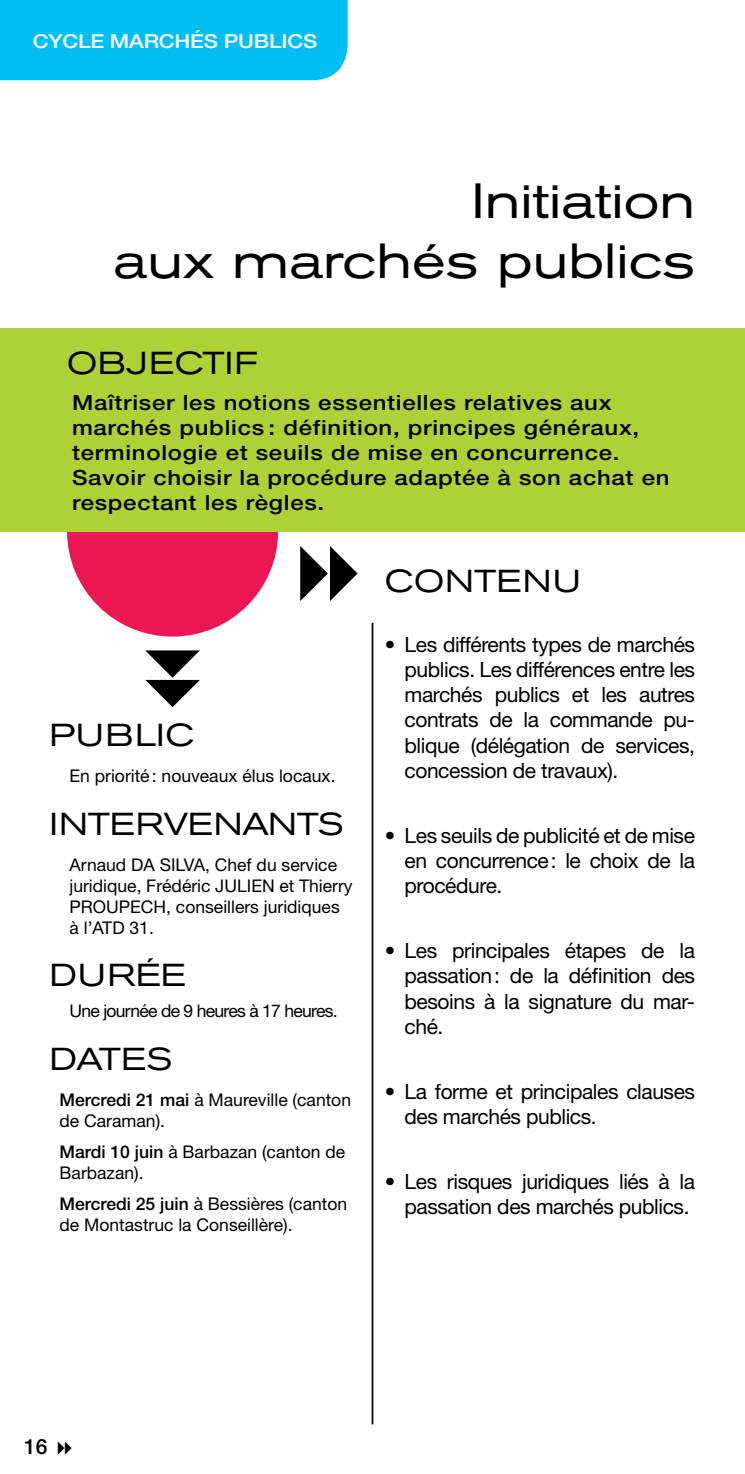
<style>
.page{position:relative;width:745px;height:1474px;background:#fff}
.page>*{position:absolute;margin:0;border:0;box-sizing:border-box;transform-origin:0 0}
.t1{font:49px/59.5px "Akzidenz Grot Ext BQ";color:#000;text-align:right}
.t2{font:31.5px "Akzidenz Grot Ext BQ";letter-spacing:.02em;color:#000}
.t3{font:31.5px "Akzidenz Grot Ext BQ";letter-spacing:-.01em;color:#000}
.t4{font:21px/25.2px "Helvetica Neue LT";letter-spacing:-.02em;color:#000;text-align:justify}
.t5{font:500 21px/25.2px "Helvetica Neue LT";letter-spacing:.03em;color:#000;scale:1.14 1}
.t6{font:500 21px "Helvetica Neue LT";letter-spacing:.03em;color:#000}
.t7{font:500 19.25px "Helvetica Neue LT";letter-spacing:-.01em;color:#fff;scale:1.14 1}
.t8{font:17.5px/21px "Helvetica Neue LT";color:#000}
.t9{font:17.5px "Helvetica Neue LT";letter-spacing:-.04em;color:#000}
.s1{font-weight:500}
</style>
<div class="page">
<div style="left:0;top:0;width:347px;height:80px;background:#00c0f3"></div>
<div style="left:67px;top:425px;width:211px;height:211px;background:#ed1654;border-radius:50%"></div>
<div style="left:0;top:329px;width:744px;height:203px;background:#add136"></div>
<hr style="left:744px;top:329px;width:1px;height:203px;background:#add136">
<svg style="left:145px;top:650px;width:55px;height:57px"></svg>
<svg style="left:300px;top:546px;width:57px;height:55px"></svg>
<hr style="left:371px;top:623px;width:2px;height:801px;background:#000">
<p class="t7" style="left:33px;top:30px;width:251px">CYCLE MARCHÉS PUBLICS</p>
<h1 class="t1" style="left:113px;top:172px;width:582px">Initiation<br>aux marchés publics</h1>
<h2 class="t2" style="left:67px;top:345px;width:192px">OBJECTIF</h2>
<p class="t5" style="left:72px;top:389px;width:525px">Maîtriser les notions essentielles relatives aux marchés publics : définition, principes généraux, terminologie et seuils de mise en concurrence.<br>Savoir choisir la procédure adaptée à son achat en respectant les règles.</p>
<h2 class="t2" style="left:50px;top:717px;width:146px">PUBLIC</h2>
<p class="t8" style="left:69px;top:765px;width:267px">En priorité: nouveaux élus locaux.</p>
<h2 class="t3" style="left:50px;top:805px;width:295px">INTERVENANTS</h2>
<p class="t8" style="left:69px;top:853px;width:284px">Arnaud DA SILVA, Chef du service juridique, Frédéric JULIEN et Thierry<br>PROUPECH, conseillers juridiques à l’ATD 31.</p>
<h2 class="t2" style="left:50px;top:957px;width:137px">DURÉE</h2>
<p class="t9" style="left:69px;top:1000px;width:269px">Une journée de 9 heures à 17 heures.</p>
<h2 class="t2" style="left:50px;top:1040px;width:124px">DATES</h2>
<p class="t8" style="left:60px;top:1088px;width:293px"><span class="s1">Mercredi 21 mai</span> à Maureville (canton de Caraman).</p>
<p class="t8" style="left:60px;top:1140px;width:287px"><span class="s1">Mardi 10 juin</span> à Barbazan (canton de<br>Barbazan).</p>
<p class="t8" style="left:60px;top:1192px;width:289px"><span class="s1">Mercredi 25 juin</span> à Bessières (canton de Montastruc la Conseillère).</p>
<h2 class="t2" style="left:384px;top:562px;width:198px">CONTENU</h2>
<p class="t4" style="left:404px;top:631px;width:292px;text-indent:-20px">• Les différents types de marchés publics. Les différences entre les marchés publics et les autres contrats de la commande pu&shy;blique (délégation de services, concession de travaux).</p>
<p class="t4" style="left:404px;top:822px;width:292px;text-indent:-20px">• Les seuils de publicité et de mise en concurrence: le choix de la procédure.</p>
<p class="t4" style="left:404px;top:937px;width:292px;text-indent:-20px">• Les principales étapes de la passation: de la définition des besoins à la signature du mar&shy;ché.</p>
<p class="t4" style="left:404px;top:1078px;width:292px;text-indent:-20px">• La forme et principales clauses des marchés publics.</p>
<p class="t4" style="left:384px;top:1168px;width:312px;text-align:right">• Les risques juridiques liés à la passation des marchés publics.</p>
<p class="t6" style="left:24px;top:1433px;width:25px">16</p>
</div>
